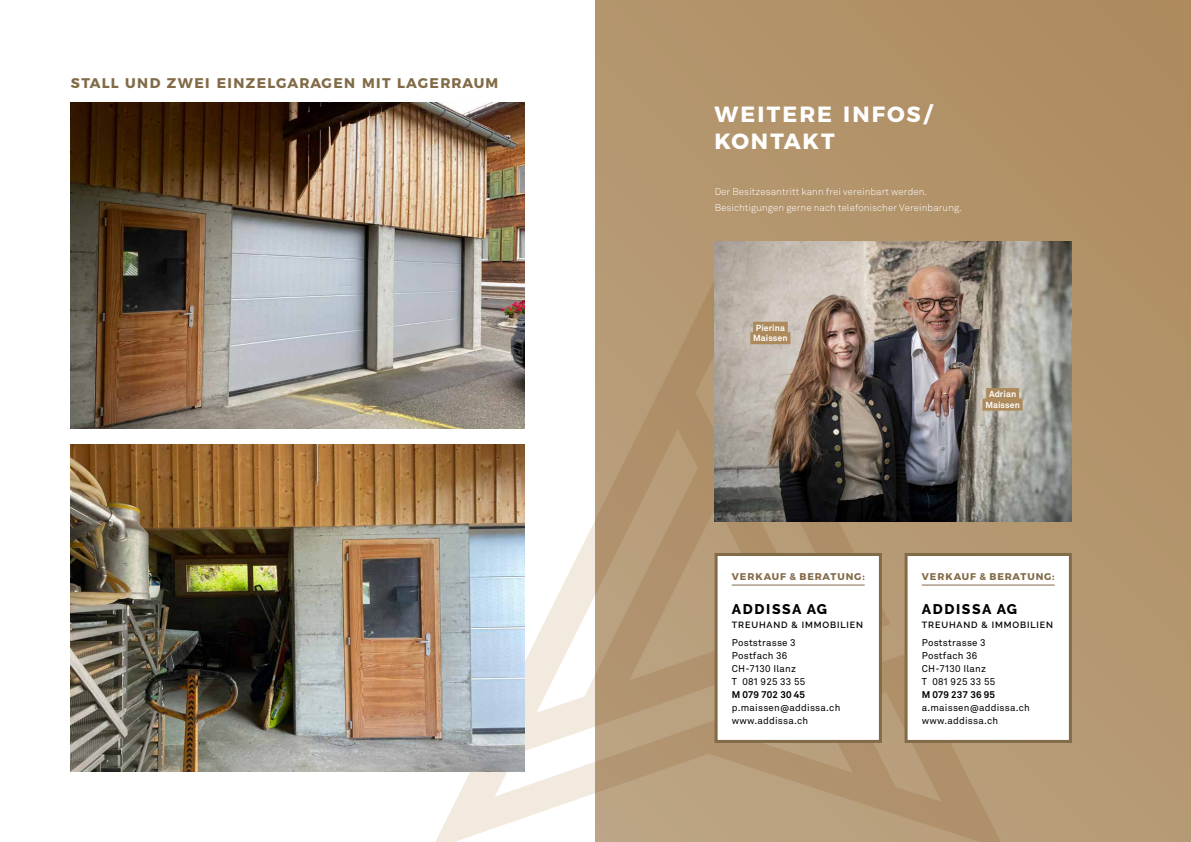
<style>
.page{position:relative;width:1191px;height:842px;background:#fff}
.page>*{position:absolute;margin:0;border:0;box-sizing:border-box;transform-origin:0 0}
.t1{font:700 22px/27px "Montserrat";letter-spacing:.095em;color:#fff}
.t2{font:700 14px "Montserrat";letter-spacing:.1em;color:#826b47}
.t3{font:800 14px "Raleway";letter-spacing:.115em;color:#000}
.t4{font:9.8px/13px "Akkurat";letter-spacing:.02em;color:#000}
.t5{font:300 9.8px/15.6px "Akkurat";letter-spacing:.005em;color:#fff}
.t6{font:700 9.8px "Montserrat";letter-spacing:.095em;color:#826b47}
.t7{font:700 9.8px "Akkurat";letter-spacing:.01em;color:#000}
.t8{font:600 9px "Raleway";letter-spacing:.1em;color:#000}
.t9{font:700 8.8px/10.5px "Akkurat";letter-spacing:.005em;color:#fff;text-align:center}
</style>
<div class="page">
<div style="left:595px;top:0;width:596px;height:842px;background:#b3936a"></div>
<svg style="left:431px;top:278px;width:574px;height:564px"></svg>
<div style="left:906px;top:554px;width:164px;height:187px;background:#fff"></div>
<hr style="left:921px;top:584px;width:133px;height:1px;background:#826b47">
<div style="left:904px;top:553px;width:167px;height:190px;border:3px solid #826b47"></div>
<div style="left:716px;top:554px;width:164px;height:187px;background:#fff"></div>
<hr style="left:732px;top:584px;width:132px;height:1px;background:#826b47">
<div style="left:714px;top:553px;width:168px;height:190px;border:3px solid #826b47"></div>
<img style="left:714px;top:242px;width:357px;height:280px">
<div style="left:753px;top:322px;width:35px;height:12px;background:#ad8a5c"></div>
<div style="left:750px;top:332px;width:40px;height:12px;background:#ad8a5c"></div>
<div style="left:986px;top:388px;width:33px;height:12px;background:#ad8a5c"></div>
<div style="left:982px;top:399px;width:40px;height:12px;background:#ad8a5c"></div>
<img style="left:71px;top:102px;width:453px;height:327px">
<img style="left:71px;top:444px;width:453px;height:327px">
<h2 class="t2" style="left:71px;top:71px;width:429px">STALL UND ZWEI EINZELGARAGEN MIT LAGERRAUM</h2>
<h1 class="t1" style="left:714px;top:99px;width:219px">WEITERE INFOS/<br>KONTAKT</h1>
<p class="t5" style="left:714px;top:184px;width:249px">Der Besitzesantritt kann frei vereinbart werden.<br>Besichtigungen gerne nach telefonischer Vereinbarung.</p>
<p class="t9" style="left:753px;top:323px;width:36px">Pierina<br>Maissen</p>
<p class="t9" style="left:985px;top:389px;width:36px">Adrian<br>Maissen</p>
<p class="t6" style="left:732px;top:568px;width:134px">VERKAUF &amp; BERATUNG:</p>
<h2 class="t3" style="left:732px;top:601px;width:97px">ADDISSA AG</h2>
<p class="t8" style="left:732px;top:619px;width:133px">TREUHAND &amp; IMMOBILIEN</p>
<p class="t4" style="left:732px;top:637px;width:75px">Poststrasse 3<br>Postfach 36<br>CH-7130 Ilanz<br>T 081 925 33 55</p>
<p class="t7" style="left:732px;top:689px;width:75px">M 079 702 30 45</p>
<p class="t4" style="left:732px;top:702px;width:110px">p.maissen@addissa.ch www.addissa.ch</p>
<p class="t6" style="left:921px;top:568px;width:134px">VERKAUF &amp; BERATUNG:</p>
<h2 class="t3" style="left:921px;top:601px;width:97px">ADDISSA AG</h2>
<p class="t8" style="left:921px;top:619px;width:133px">TREUHAND &amp; IMMOBILIEN</p>
<p class="t4" style="left:921px;top:637px;width:75px">Poststrasse 3<br>Postfach 36<br>CH-7130 Ilanz<br>T 081 925 33 55</p>
<p class="t7" style="left:921px;top:689px;width:75px">M 079 237 36 95</p>
<p class="t4" style="left:921px;top:702px;width:110px">a.maissen@addissa.ch www.addissa.ch</p>
</div>
